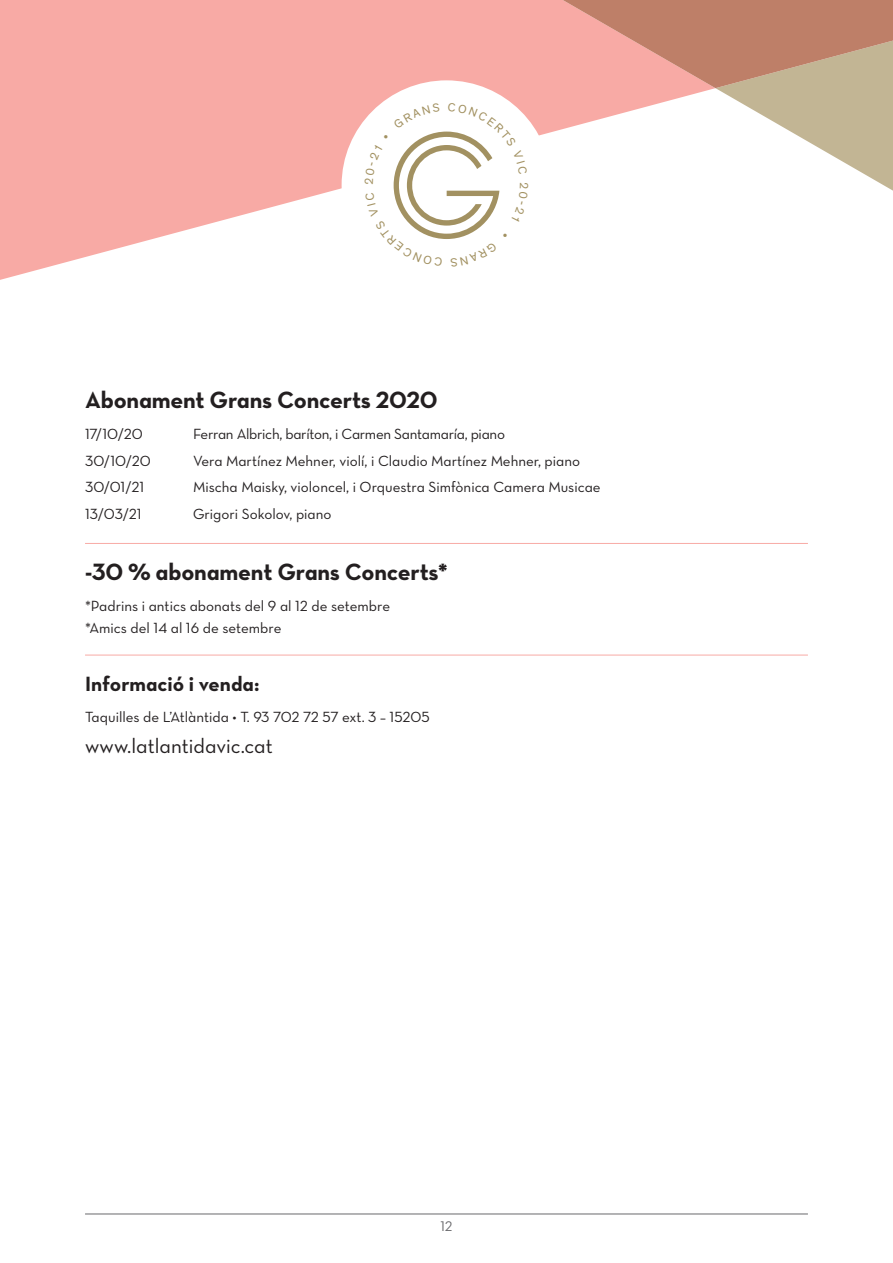
<style>
.page{position:relative;width:893px;height:1263px;background:#fff}
.page>*{position:absolute;margin:0;border:0;box-sizing:border-box;transform-origin:0 0}
.t1{font:24px "Neutra Text Bold Alt";letter-spacing:-.01em;color:#231f20}
.t2{font:21px "Neutra Text Book Alt";color:#231f20}
.t3{font:21px "Neutra Text Bold Alt";color:#231f20}
.t4{font:15px/22.5px "Neutra Text Book Alt";color:#231f20}
.t5{font:15px "Neutra Text Book Alt";letter-spacing:-.02em;color:#231f20}
.t6{font:14.25px "Neutra Text Book Alt";color:#69696c}
</style>
<div class="page">
<svg style="left:0;top:0;width:563px;height:280px;fill:#f8aaa5"></svg>
<svg style="left:563px;top:0;width:330px;height:191px"></svg>
<div style="left:342px;top:80px;width:209px;height:210px;background:#fff;border-radius:50%"></div>
<hr style="left:85px;top:655px;width:723px;height:1px;background:#f8aaa5">
<hr style="left:85px;top:543px;width:723px;height:1px;background:#f8aaa5">
<hr style="left:85px;top:1214px;width:723px;height:1px;background:#69696c">
<svg style="left:365px;top:103px;width:163px;height:164px"></svg>
<h1 class="t1" style="left:85px;top:385px;width:354px">Abonament Grans Concerts 2020</h1>
<p class="t4" style="left:85px;top:422px;width:59px">17/10/20</p>
<p class="t5" style="left:193px;top:425px;width:313px">Ferran Albrich, baríton, i Carmen Santamaría, piano</p>
<p class="t4" style="left:85px;top:449px;width:67px">30/10/20</p>
<p class="t4" style="left:193px;top:449px;width:389px">Vera Martínez Mehner, violí, i Claudio Martínez Mehner, piano</p>
<p class="t4" style="left:85px;top:475px;width:61px">30/01/21</p>
<p class="t4" style="left:193px;top:475px;width:409px">Mischa Maisky, violoncel, i Orquestra Simfònica Camera Musicae</p>
<p class="t4" style="left:85px;top:502px;width:58px">13/03/21</p>
<p class="t4" style="left:193px;top:502px;width:140px">Grigori Sokolov, piano</p>
<h1 class="t1" style="left:85px;top:556px;width:364px">-30 % abonament Grans Concerts*</h1>
<p class="t4" style="left:85px;top:594px;width:307px">*Padrins i antics abonats del 9 al 12 de setembre *Amics del 14 al 16 de setembre</p>
<h2 class="t3" style="left:85px;top:670px;width:176px">Informació i venda:</h2>
<p class="t4" style="left:85px;top:705px;width:346px">Taquilles de L’Atlàntida • T. 93 702 72 57 ext. 3 – 15205</p>
<h2 class="t2" style="left:85px;top:733px;width:189px">www.latlantidavic.cat</h2>
<p class="t6" style="left:440px;top:1217px;width:14px">12</p>
</div>
